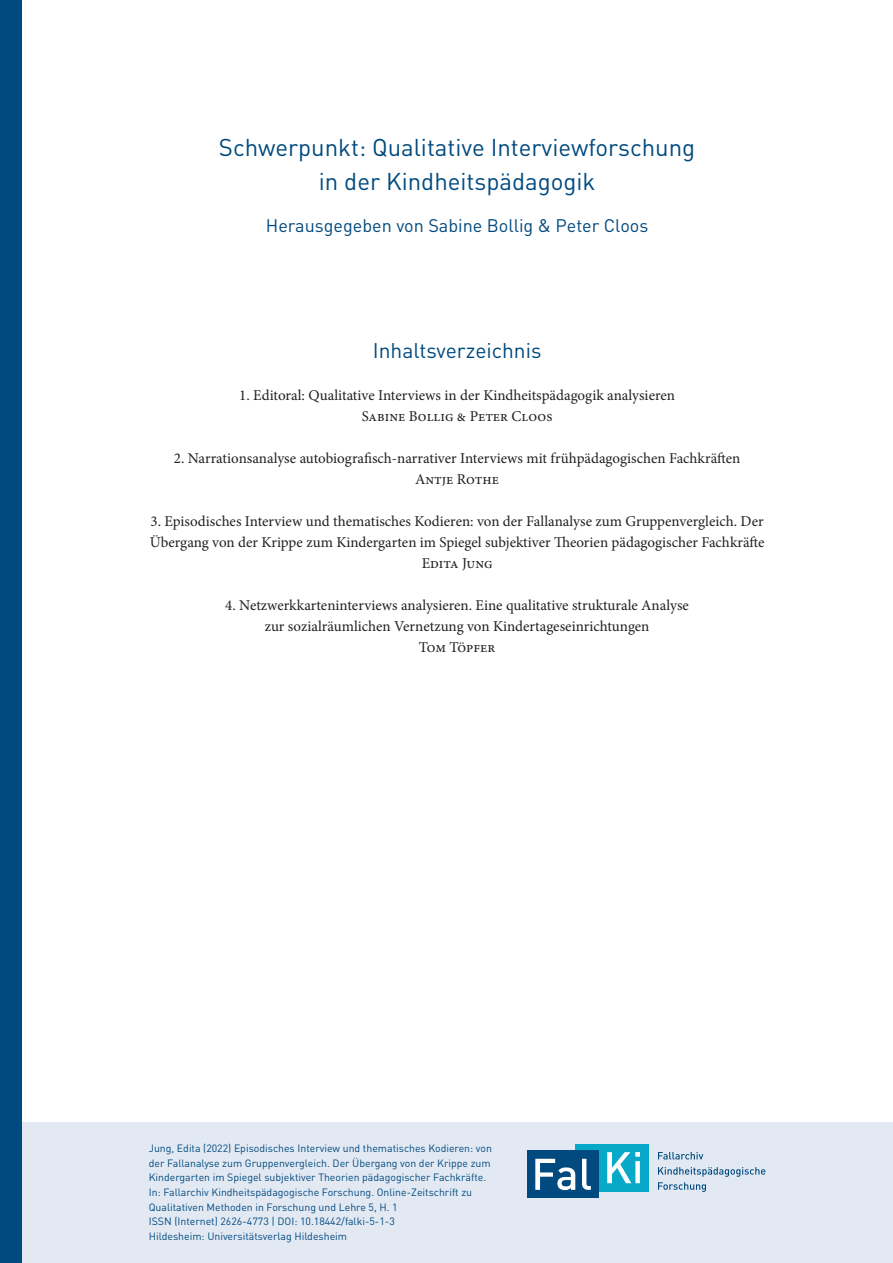
<style>
.page{position:relative;width:893px;height:1263px;background:#fff}
.page>*{position:absolute;margin:0;border:0;box-sizing:border-box;transform-origin:0 0}
.Überschrift_1__Heft{font:24px/33.6px "DIN Pro";color:#004a7f;text-align:center}
.Überschrift_2{font:21px "DIN Pro";color:#004a7f}
.Überschrift_1__Heft-2{font:18px "DIN Pro";color:#004a7f}
.Verzeichnis_Autor{font:15px/21px "Minion Pro";color:#231f20}
.t1{font:10.5px/14.7px "DIN Pro";color:#004a7f}
</style>
<div class="page">
<div style="left:0;top:1123px;width:893px;height:140px;background:#e3e9f3"></div>
<div style="left:575px;top:1144px;width:74px;height:47px;background:#08a8c9"></div>
<div style="left:527px;top:1150px;width:72px;height:48px;background:#004a7f"></div>
<svg style="left:607px;top:1152px;width:33px;height:31px"></svg>
<svg style="left:658px;top:1167px;width:107px;height:25px"></svg>
<svg style="left:658px;top:1152px;width:45px;height:7px"></svg>
<svg style="left:535px;top:1159px;width:56px;height:31px"></svg>
<div style="left:0;top:0;width:21px;height:1263px;background:#004a80"></div>
<p class="Überschrift_1__Heft" style="left:219px;top:128px;width:478px">Schwerpunkt: Qualitative Interviewforschung in der Kindheitspädagogik</p>
<p class="Überschrift_1__Heft-2" style="left:266px;top:211px;width:384px">Herausgegeben von Sabine Bollig &amp; Peter Cloos</p>
<p class="Überschrift_2" style="left:373px;top:334px;width:170px">Inhaltsverzeichnis</p>
<p class="Verzeichnis_Autor" style="left:239px;top:385px;width:437px">1. Editoral: Qualitative Interviews in der Kindheitspädagogik analysieren</p>
<p class="Verzeichnis_Autor" style="left:362px;top:406px;width:192px">Sabine Bollig &amp; Peter Cloos</p>
<p class="Verzeichnis_Autor" style="left:174px;top:448px;width:568px">2. Narrationsanalyse autobiografisch-narrativer Interviews mit frühpädagogischen Fachkräften</p>
<p class="Verzeichnis_Autor" style="left:415px;top:469px;width:85px">Antje Rothe</p>
<p class="Verzeichnis_Autor" style="left:150px;top:511px;width:616px">3. Episodisches Interview und thematisches Kodieren: von der Fallanalyse zum Gruppenvergleich. Der<br>Übergang von der Krippe zum Kindergarten im Spiegel subjektiver Theorien pädagogischer Fachkräfte</p>
<p class="Verzeichnis_Autor" style="left:422px;top:553px;width:72px">Edita Jung</p>
<p class="Verzeichnis_Autor" style="left:225px;top:595px;width:465px;text-align:center">4. Netzwerkkarteninterviews analysieren. Eine qualitative strukturale Analyse zur sozialräumlichen Vernetzung von Kindertageseinrichtungen</p>
<p class="Verzeichnis_Autor" style="left:419px;top:637px;width:78px">Tom Töpfer</p>
<p class="t1" style="left:149px;top:1140px;width:345px">Jung, Edita (2022) Episodisches Interview und thematisches Kodieren: von der Fallanalyse zum Gruppenvergleich. Der Übergang von der Krippe zum Kindergarten im Spiegel subjektiver Theorien pädagogischer Fachkräfte.<br>In: Fallarchiv Kindheitspädagogische Forschung. Online-Zeitschrift zu Qualitativen Methoden in Forschung und Lehre 5, H. 1<br>ISSN (Internet) 2626-4773 | DOI: 10.18442/falki-5-1-3<br>Hildesheim: Universitätsverlag Hildesheim</p>
</div>
